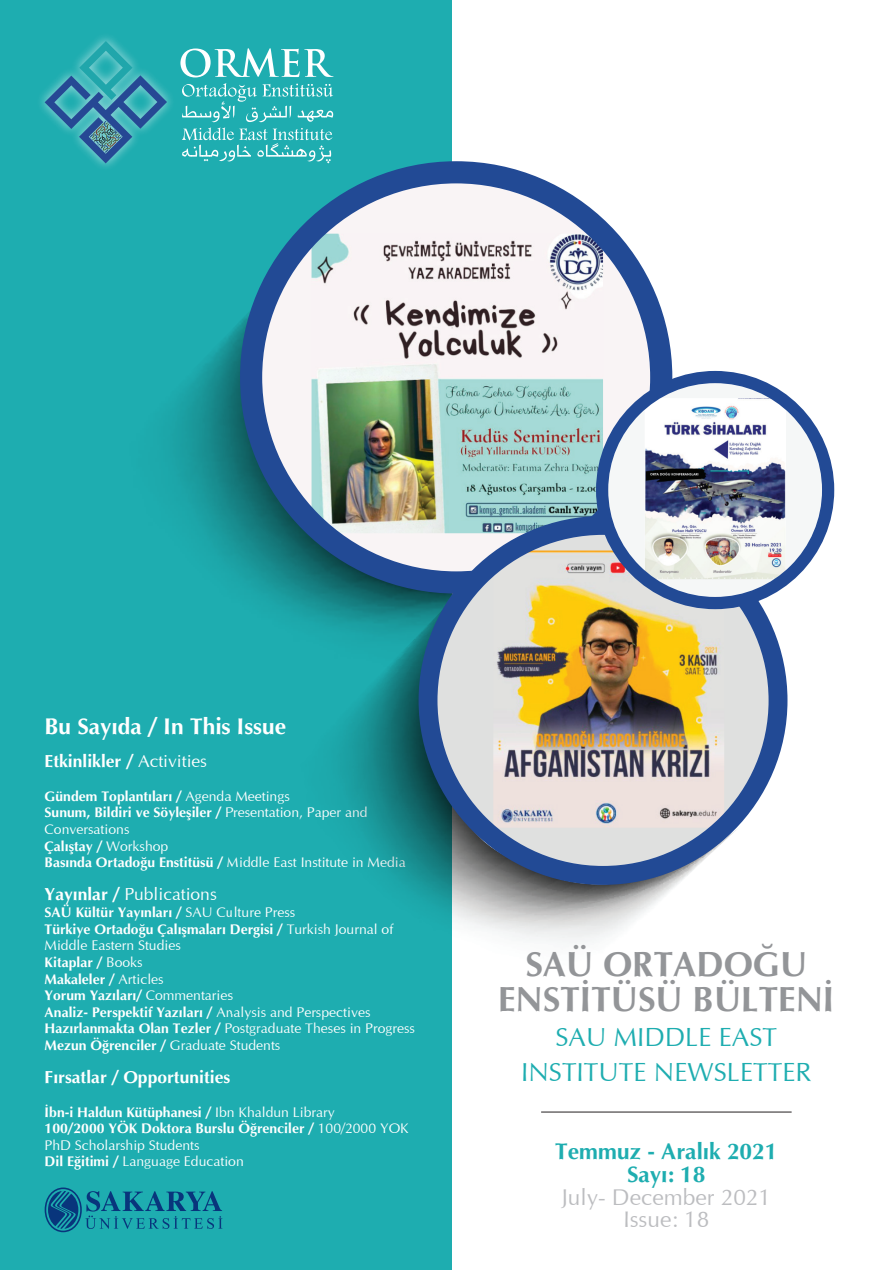
<style>
.page{position:relative;width:883px;height:1270px;background:#fff}
.page>*{position:absolute;margin:0;border:0;box-sizing:border-box;transform-origin:0 0}
.t1{font:700 35px/35px "TR Oregon";color:#939598;text-align:center}
.t2{font:26.25px/35px "TR Oregon";color:#1eadb0;text-align:center}
.t3{font:22.75px/22.8px "TR Oregon";color:#bcbdc0;text-align:center}
.t4{font:700 22.75px/22.8px "TR Oregon";color:#1eadb0;text-align:center}
.t5{font:700 22.75px "TR Oregon";color:#fff}
.t6{font:700 17.5px "TR Oregon";color:#fff}
.t7{font:17.5px "TR Oregon";color:#fff}
.t8{font:700 14px/16.6px "TR Oregon";color:#fff}
.t9{font:14px/16.6px "TR Oregon";color:#fff}
.s1{font-weight:400}
.s2{font-weight:700}
</style>
<div class="page">
<div style="left:0;top:0;width:451px;height:1270px;background:#1eadb0"></div>
<svg style="left:182px;top:83px;width:151px;height:79px"></svg>
<svg style="left:180px;top:48px;width:153px;height:29px"></svg>
<svg style="left:45px;top:41px;width:122px;height:122px"></svg>
<img style="left:240px;top:161px;width:432px;height:433px">
<img style="left:259px;top:606px;width:417px;height:405px">
<hr style="left:541px;top:1112px;width:251px;height:1px;background:#231f20">
<img style="left:419px;top:516px;width:369px;height:369px">
<img style="left:596px;top:371px;width:238px;height:238px">
<svg style="left:45px;top:1187px;width:178px;height:45px"></svg>
<h3 class="t5" style="left:45px;top:712px;width:243px">Bu Sayıda / In This Issue</h3>
<p class="t6" style="left:45px;top:751px;width:164px">Etkinlikler / <span class="s1">Activities</span></p>
<p class="t9" style="left:45px;top:788px;width:363px"><span class="s2">Gündem Toplantıları /</span> Agenda Meetings<br><span class="s2">Sunum, Bildiri ve Söyleşiler /</span> Presentation, Paper and Conversations<br><span class="s2">Çalıştay /</span> Workshop<br><span class="s2">Basında Ortadoğu Enstitüsü /</span> Middle East Institute in Media</p>
<p class="t7" style="left:45px;top:884px;width:174px"><span class="s2">Yayınlar /</span> Publications</p>
<p class="t8" style="left:45px;top:904px;width:372px">SAÜ Kültür Yayınları / <span class="s1">SAU Culture Press<br></span>Türkiye Ortadoğu Çalışmaları Dergisi / <span class="s1">Turkish Journal of Middle Eastern Studies<br></span>Kitaplar / <span class="s1">Books<br></span>Makaleler / <span class="s1">Articles<br></span>Yorum Yazıları/ <span class="s1">Commentaries<br></span>Analiz- Perspektif Yazıları / <span class="s1">Analysis and Perspectives </span>Hazırlanmakta Olan Tezler / <span class="s1">Postgraduate Theses in Progress </span>Mezun Öğrenciler / <span class="s1">Graduate Students</span></p>
<p class="t6" style="left:45px;top:1066px;width:187px">Fırsatlar / Opportunities</p>
<p class="t8" style="left:45px;top:1103px;width:366px">İbn-i Haldun Kütüphanesi / <span class="s1">Ibn Khaldun Library<br></span>100/2000 YÖK Doktora Burslu Öğrenciler / <span class="s1">100/2000 YOK PhD Scholarship Students<br></span>Dil Eğitimi / <span class="s1">Language Education</span></p>
<h1 class="t1" style="left:498px;top:947px;width:338px">SAÜ ORTADOĞU<br>ENSTİTÜSÜ BÜLTENİ</h1>
<h2 class="t2" style="left:521px;top:1020px;width:292px">SAU MIDDLE EAST<br>INSTITUTE NEWSLETTER</h2>
<h3 class="t4" style="left:555px;top:1140px;width:224px">Temmuz - Aralık 2021<br>Sayı: 18</h3>
<h3 class="t3" style="left:561px;top:1185px;width:211px">July- December 2021<br>Issue: 18</h3>
</div>
